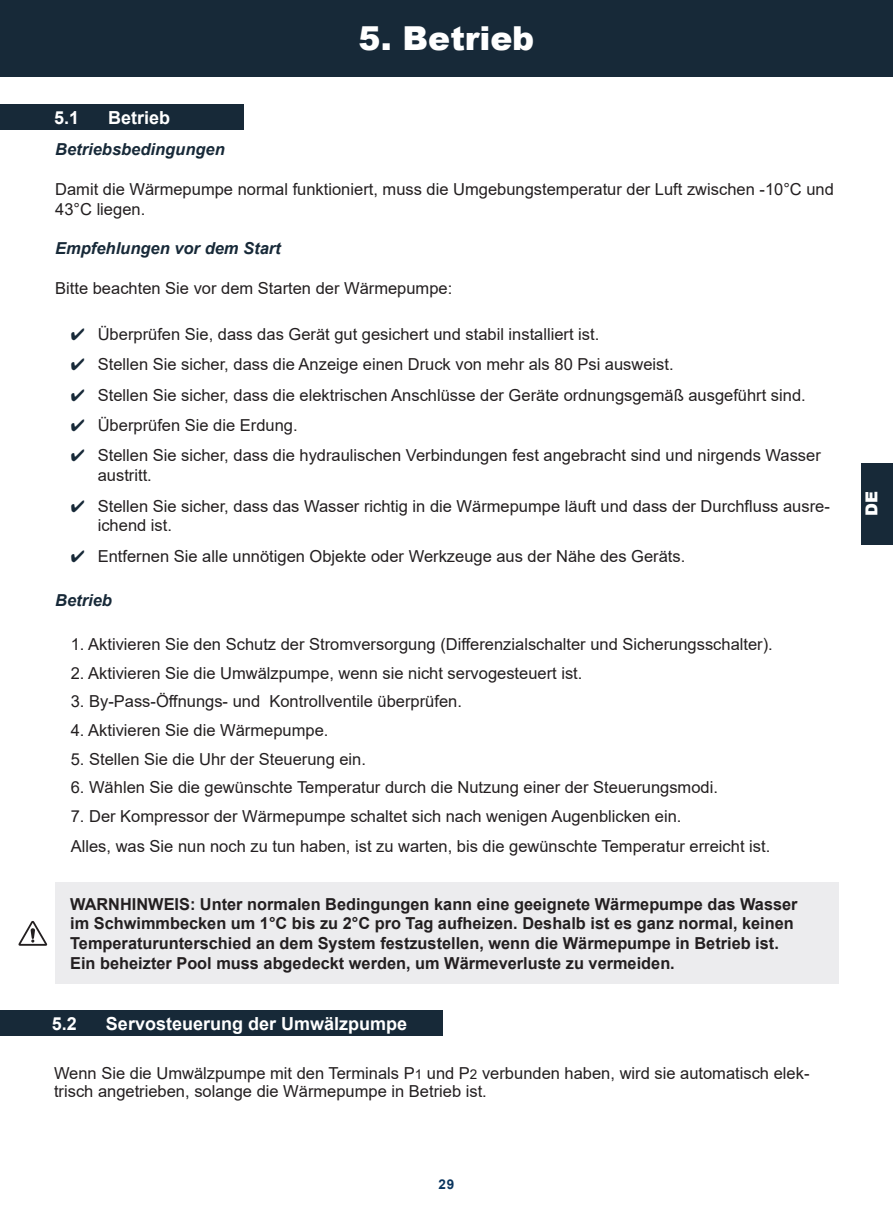
<style>
.page{position:relative;width:893px;height:1212px;background:#fff}
.page>*{position:absolute;margin:0;border:0;box-sizing:border-box;transform-origin:0 0}
.TITRE_Black{font:900 33px "Arial";color:#fff}
.t1{font:700 18px "Arial";color:#fff}
.Liste{font:16.5px/19.8px "Arial";color:#231f20}
.t2{font:700 16.5px/19.8px "Arial";color:#231f20}
.t3{font:italic 700 16.5px "Arial";color:#172938}
.t4{font:900 16.5px "Arial";color:#fff}
.t5{font:700 13.5px "Arial";color:#0a355e}
.s1{font-size:13.5px}
</style>
<div class="page">
<div style="left:0;top:0;width:893px;height:77px;background:#172938"></div>
<div style="left:861px;top:463px;width:32px;height:81px;background:#172938"></div>
<div style="left:0;top:1011px;width:442px;height:25px;background:#172938"></div>
<div style="left:0;top:104px;width:244px;height:26px;background:#172938"></div>
<div style="left:55px;top:883px;width:784px;height:101px;background:#ececee"></div>
<svg style="left:18px;top:921px;width:29px;height:25px"></svg>
<p class="TITRE_Black" style="left:359px;top:14px;width:177px">5. Betrieb</p>
<p class="t1" style="left:54px;top:105px;width:27px">5.1</p>
<p class="t1" style="left:108px;top:105px;width:64px">Betrieb</p>
<p class="t3" style="left:55px;top:138px;width:171px">Betriebsbedingungen</p>
<p class="Liste" style="left:55px;top:179px;width:780px">Damit die Wärmepumpe normal funktioniert, muss die Umgebungstemperatur der Luft zwischen -10°C und<br>43°C liegen.</p>
<p class="t3" style="left:55px;top:237px;width:227px">Empfehlungen vor dem Start</p>
<p class="Liste" style="left:55px;top:278px;width:399px">Bitte beachten Sie vor dem Starten der Wärmepumpe:</p>
<p class="Liste" style="left:98px;top:324px;width:503px">Überprüfen Sie, dass das Gerät gut gesichert und stabil installiert ist.</p>
<p class="Liste" style="left:98px;top:354px;width:577px">Stellen Sie sicher, dass die Anzeige einen Druck von mehr als 80 Psi ausweist.</p>
<p class="Liste" style="left:98px;top:385px;width:710px">Stellen Sie sicher, dass die elektrischen Anschlüsse der Geräte ordnungsgemäß ausgeführt sind.</p>
<p class="Liste" style="left:98px;top:415px;width:201px">Überprüfen Sie die Erdung.</p>
<p class="Liste" style="left:98px;top:446px;width:725px">Stellen Sie sicher, dass die hydraulischen Verbindungen fest angebracht sind und nirgends Wasser austritt.</p>
<p class="Liste" style="left:98px;top:496px;width:734px">Stellen Sie sicher, dass das Wasser richtig in die Wärmepumpe läuft und dass der Durchfluss ausre&shy;ichend ist.</p>
<p class="Liste" style="left:98px;top:546px;width:589px">Entfernen Sie alle unnötigen Objekte oder Werkzeuge aus der Nähe des Geräts.</p>
<p class="t3" style="left:55px;top:589px;width:58px">Betrieb</p>
<p class="Liste" style="left:71px;top:634px;width:704px">1. Aktivieren Sie den Schutz der Stromversorgung (Differenzialschalter und Sicherungsschalter).</p>
<p class="Liste" style="left:71px;top:663px;width:513px">2. Aktivieren Sie die Umwälzpumpe, wenn sie nicht servogesteuert ist.</p>
<p class="Liste" style="left:71px;top:691px;width:393px">3. By-Pass-Öffnungs- und Kontrollventile überprüfen.</p>
<p class="Liste" style="left:71px;top:720px;width:259px">4. Aktivieren Sie die Wärmepumpe.</p>
<p class="Liste" style="left:71px;top:749px;width:297px">5. Stellen Sie die Uhr der Steuerung ein.</p>
<p class="Liste" style="left:71px;top:777px;width:649px">6. Wählen Sie die gewünschte Temperatur durch die Nutzung einer der Steuerungsmodi.</p>
<p class="Liste" style="left:71px;top:806px;width:612px">7. Der Kompressor der Wärmepumpe schaltet sich nach wenigen Augenblicken ein.</p>
<p class="Liste" style="left:71px;top:836px;width:701px">Alles, was Sie nun noch zu tun haben, ist zu warten, bis die gewünschte Temperatur erreicht ist.</p>
<p class="t2" style="left:70px;top:894px;width:729px">WARNHINWEIS: Unter normalen Bedingungen kann eine geeignete Wärmepumpe das Wasser im Schwimmbecken um 1°C bis zu 2°C pro Tag aufheizen. Deshalb ist es ganz normal, keinen<br>Temperaturunterschied an dem System festzustellen, wenn die Wärmepumpe in Betrieb ist.</p>
<p class="t2" style="left:70px;top:953px;width:606px">Ein beheizter Pool muss abgedeckt werden, um Wärmeverluste zu vermeiden.</p>
<p class="t1" style="left:52px;top:1011px;width:27px">5.2</p>
<p class="t1" style="left:106px;top:1011px;width:303px">Servosteuerung der Umwälzpumpe</p>
<p class="Liste" style="left:54px;top:1064px;width:757px;line-height:18px">Wenn Sie die Umwälzpumpe mit den Terminals P<span class="s1">1</span> und P<span class="s1">2</span> verbunden haben, wird sie automatisch elek&shy;trisch angetrieben, solange die Wärmepumpe in Betrieb ist.</p>
<p class="t5" style="left:439px;top:1175px;width:17px">29</p>
<p class="t4" style="left:859px;top:516px;width:26px;rotate:-90deg">DE</p>
</div>
